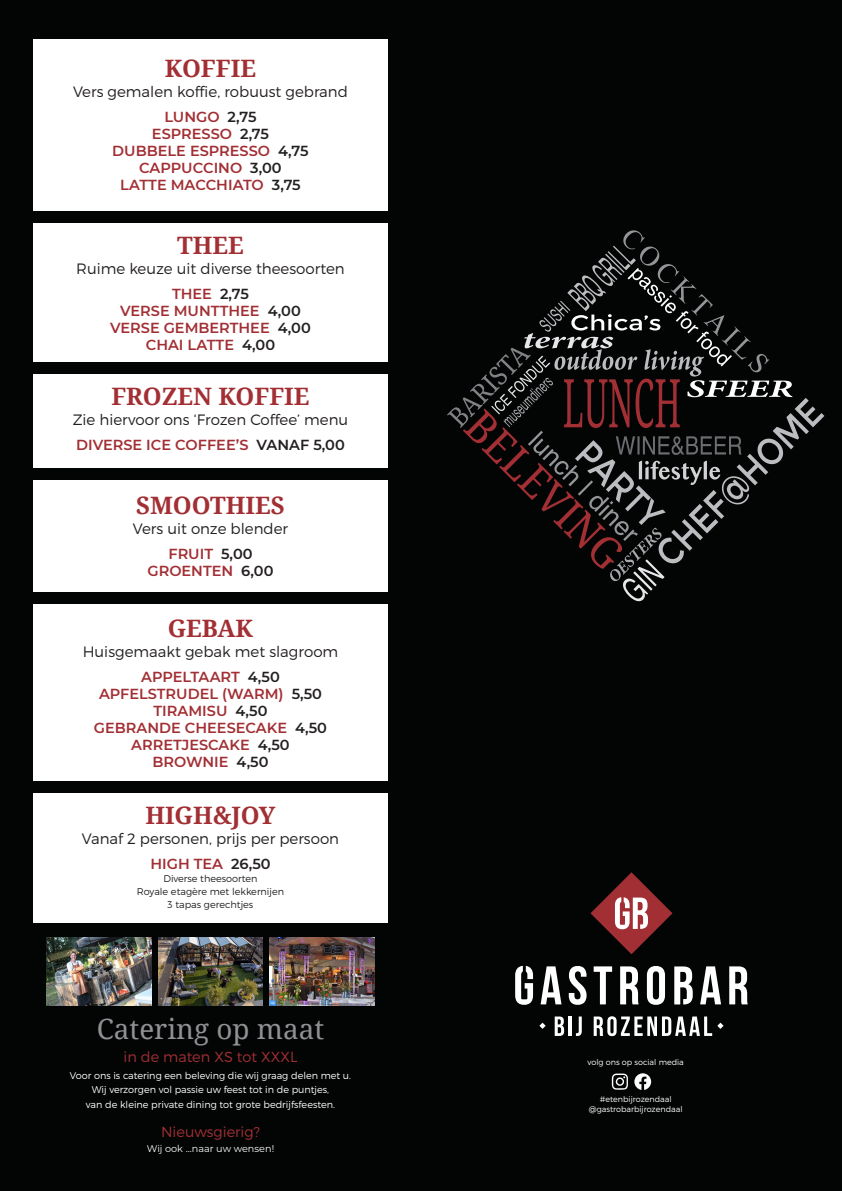
<style>
.page{position:relative;width:842px;height:1191px;background:#030505}
.page>*{position:absolute;margin:0;border:0;box-sizing:border-box;transform-origin:0 0}
.t1{font:27.8px "Droid Serif";color:#8f9194}
.Kop{font:700 24px "Droid Serif";color:#a22f34}
.Subkop{font:300 15px "Montserrat";color:#231f20}
.Artikel_prijs{font:600 14.5px "Montserrat";color:#a22f34}
.t2{font:300 14.5px "Montserrat";color:#a22f34}
.t3{font:300 9.7px/14.5px "Montserrat";color:#fff;text-align:center}
.Artikel_beschrijving{font:300 9.7px "Montserrat";color:#231f20}
.t4{font:9.7px "Montserrat";color:#fff}
.t5{font:300 8px "Montserrat";color:#fff}
.s1{color:#231f20}
</style>
<div class="page">
<div style="left:33px;top:39px;width:355px;height:172px;background:#fff"></div>
<div style="left:33px;top:223px;width:355px;height:138px;background:#fff"></div>
<div style="left:33px;top:374px;width:355px;height:94px;background:#fff"></div>
<div style="left:33px;top:480px;width:355px;height:112px;background:#fff"></div>
<div style="left:33px;top:604px;width:355px;height:177px;background:#fff"></div>
<div style="left:33px;top:793px;width:355px;height:130px;background:#fff"></div>
<svg style="left:590px;top:872px;width:82px;height:82px"></svg>
<svg style="left:555px;top:1016px;width:9px;height:20px"></svg>
<hr style="left:569px;top:1016px;width:3px;height:20px;background:#fff">
<svg style="left:576px;top:1016px;width:6px;height:20px"></svg>
<svg style="left:594px;top:1016px;width:129px;height:20px"></svg>
<svg style="left:539px;top:1022px;width:7px;height:7px"></svg>
<svg style="left:541px;top:966px;width:20px;height:38px"></svg>
<svg style="left:569px;top:966px;width:17px;height:38px"></svg>
<svg style="left:594px;top:966px;width:18px;height:38px"></svg>
<svg style="left:620px;top:966px;width:19px;height:38px"></svg>
<svg style="left:647px;top:966px;width:18px;height:38px"></svg>
<svg style="left:700px;top:966px;width:21px;height:38px"></svg>
<svg style="left:729px;top:966px;width:19px;height:38px"></svg>
<svg style="left:515px;top:965px;width:18px;height:39px"></svg>
<svg style="left:674px;top:966px;width:19px;height:38px"></svg>
<svg style="left:447px;top:230px;width:377px;height:371px"></svg>
<svg style="left:612px;top:1073px;width:16px;height:16px"></svg>
<svg style="left:634px;top:1073px;width:17px;height:17px"></svg>
<img style="left:46px;top:938px;width:105px;height:67px">
<img style="left:158px;top:938px;width:105px;height:67px">
<img style="left:270px;top:938px;width:105px;height:67px">
<p class="Kop" style="left:165px;top:52px;width:93px">KOFFIE</p>
<p class="Subkop" style="left:73px;top:83px;width:276px">Vers gemalen koffie, robuust gebrand</p>
<p class="Artikel_prijs" style="left:164px;top:107px;width:94px">LUNGO <span class="s1">2,75</span></p>
<p class="Artikel_prijs" style="left:152px;top:124px;width:119px">ESPRESSO <span class="s1">2,75</span></p>
<p class="Artikel_prijs" style="left:112px;top:141px;width:198px">DUBBELE ESPRESSO <span class="s1">4,75</span></p>
<p class="Artikel_prijs" style="left:139px;top:158px;width:144px">CAPPUCCINO <span class="s1">3,00</span></p>
<p class="Artikel_prijs" style="left:120px;top:175px;width:182px">LATTE MACCHIATO <span class="s1">3,75</span></p>
<p class="Kop" style="left:177px;top:229px;width:68px">THEE</p>
<p class="Subkop" style="left:76px;top:260px;width:270px">Ruime keuze uit diverse theesoorten</p>
<p class="Artikel_prijs" style="left:172px;top:284px;width:78px">THEE <span class="s1">2,75</span></p>
<p class="Artikel_prijs" style="left:120px;top:301px;width:182px">VERSE MUNTTHEE <span class="s1">4,00</span></p>
<p class="Artikel_prijs" style="left:110px;top:318px;width:202px">VERSE GEMBERTHEE <span class="s1">4,00</span></p>
<p class="Artikel_prijs" style="left:146px;top:335px;width:131px">CHAI LATTE <span class="s1">4,00</span></p>
<p class="Kop" style="left:111px;top:380px;width:200px">FROZEN KOFFIE</p>
<p class="Subkop" style="left:73px;top:411px;width:277px">Zie hiervoor ons ‘Frozen Coffee’ menu</p>
<p class="Artikel_prijs" style="left:76px;top:435px;width:270px">DIVERSE ICE COFFEE’S <span class="s1">VANAF 5,00</span></p>
<p class="Kop" style="left:136px;top:489px;width:150px">SMOOTHIES</p>
<p class="Subkop" style="left:133px;top:520px;width:157px">Vers uit onze blender</p>
<p class="Artikel_prijs" style="left:168px;top:544px;width:86px">FRUIT <span class="s1">5,00</span></p>
<p class="Artikel_prijs" style="left:148px;top:561px;width:127px">GROENTEN <span class="s1">6,00</span></p>
<p class="Kop" style="left:168px;top:611px;width:87px">GEBAK</p>
<p class="Subkop" style="left:83px;top:642px;width:257px">Huisgemaakt gebak met slagroom</p>
<p class="Artikel_prijs" style="left:141px;top:666px;width:140px">APPELTAART <span class="s1">4,50</span></p>
<p class="Artikel_prijs" style="left:99px;top:683px;width:224px">APFELSTRUDEL (WARM) <span class="s1">5,50</span></p>
<p class="Artikel_prijs" style="left:154px;top:700px;width:115px">TIRAMISU <span class="s1">4,50</span></p>
<p class="Artikel_prijs" style="left:94px;top:717px;width:235px">GEBRANDE CHEESECAKE <span class="s1">4,50</span></p>
<p class="Artikel_prijs" style="left:131px;top:734px;width:160px">ARRETJESCAKE <span class="s1">4,50</span></p>
<p class="Artikel_prijs" style="left:152px;top:751px;width:118px">BROWNIE <span class="s1">4,50</span></p>
<p class="Kop" style="left:145px;top:798px;width:132px">HIGH&amp;JOY</p>
<p class="Subkop" style="left:82px;top:829px;width:259px">Vanaf 2 personen, prijs per persoon</p>
<p class="Artikel_prijs" style="left:150px;top:853px;width:122px">HIGH TEA <span class="s1">26,50</span></p>
<p class="Artikel_beschrijving" style="left:163px;top:872px;width:96px">Diverse theesoorten</p>
<p class="Artikel_beschrijving" style="left:137px;top:885px;width:149px">Royale etagère met lekkernijen</p>
<p class="Artikel_beschrijving" style="left:168px;top:898px;width:87px">3 tapas gerechtjes</p>
<p class="t1" style="left:97px;top:1009px;width:229px">Catering op maat</p>
<p class="t2" style="left:123px;top:1047px;width:176px">in de maten XS tot XXXL</p>
<p class="t3" style="left:70px;top:1067px;width:283px">Voor ons is catering een beleving die wij graag delen met u.<br>Wij verzorgen vol passie uw feest tot in de puntjes,<br>van de kleine private dining tot grote bedrijfsfeesten.</p>
<p class="t2" style="left:161px;top:1123px;width:100px">Nieuwsgierig?</p>
<p class="t4" style="left:147px;top:1141px;width:129px">Wij ook ...naar uw wensen!</p>
<p class="t5" style="left:588px;top:1056px;width:98px">volg ons op social media</p>
<p class="t5" style="left:600px;top:1094px;width:73px">#etenbijrozendaal</p>
<p class="t5" style="left:589px;top:1104px;width:95px">@gastrobarbijrozendaal</p>
</div>
